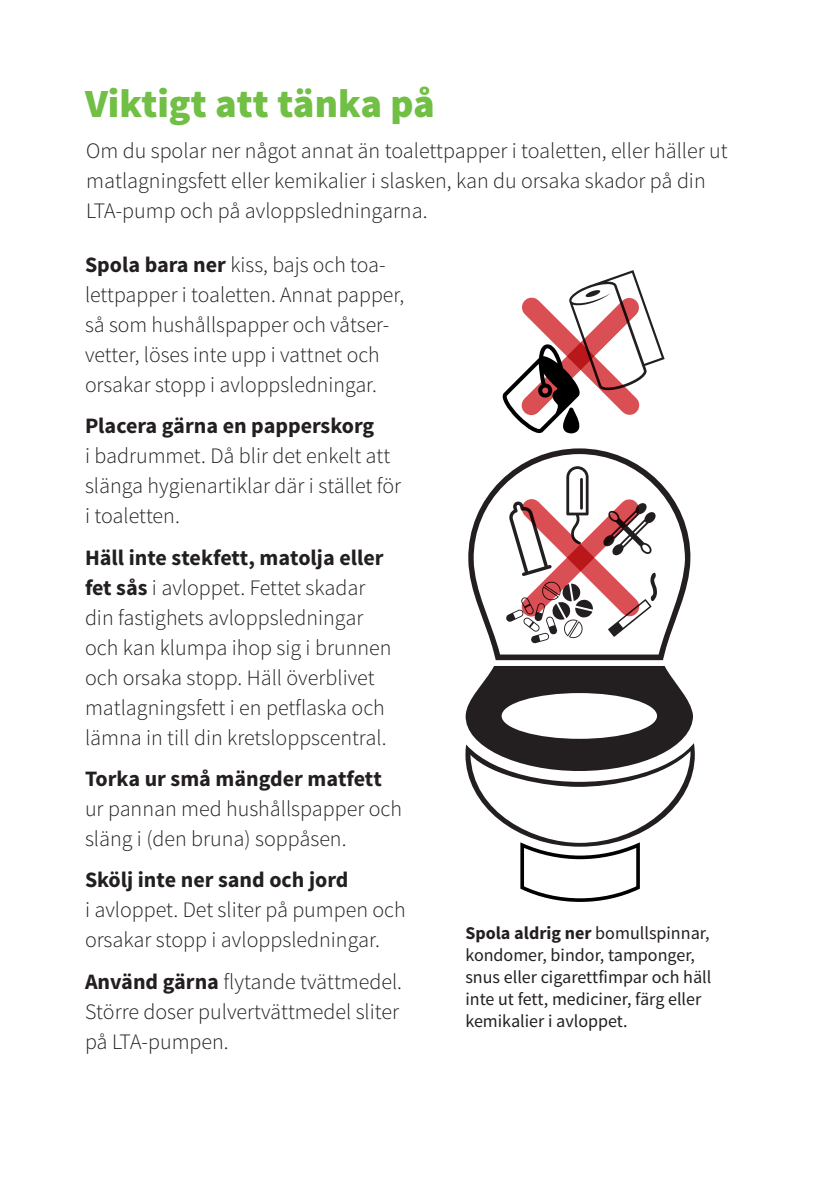
<style>
.page{position:relative;width:840px;height:1191px;background:#fff}
.page>*{position:absolute;margin:0;border:0;box-sizing:border-box;transform-origin:0 0}
.t1{font:900 40px "Source Sans Pro";color:#71bf44}
.t2{font:300 22px/30px "Source Sans Pro";color:#231f20}
.t3{font:18px/22px "Source Sans Pro";color:#231f20}
.s1{font-weight:700}
</style>
<div class="page">
<svg style="left:468px;top:448px;width:223px;height:212px"></svg>
<svg style="left:472px;top:454px;width:212px;height:200px"></svg>
<svg style="left:465px;top:666px;width:229px;height:236px"></svg>
<svg style="left:502px;top:270px;width:162px;height:163px"></svg>
<svg style="left:505px;top:466px;width:152px;height:177px"></svg>
<p class="t1" style="left:85px;top:78px;width:351px">Viktigt att tänka på</p>
<p class="t2" style="left:86px;top:136px;width:642px">Om du spolar ner något annat än toalettpapper i toaletten, eller häller ut matlagningsfett eller kemikalier i slasken, kan du orsaka skador på din<br>LTA-pump och på avloppsledningarna.</p>
<p class="t2" style="left:85px;top:249px;width:320px"><span class="s1">Spola bara ner</span> kiss, bajs och toa&shy;lettpapper i toaletten. Annat papper, så som hushållspapper och våtser&shy;vetter, löses inte upp i vattnet och orsakar stopp i avloppsledningar.</p>
<p class="t2" style="left:85px;top:411px;width:317px"><span class="s1">Placera gärna en papperskorg<br></span>i badrummet. Då blir det enkelt att slänga hygienartiklar där i stället för i toaletten.</p>
<p class="t2" style="left:85px;top:542px;width:308px"><span class="s1">Häll inte stekfett, matolja eller fet sås</span> i avloppet. Fettet skadar din fastighets avloppsledningar och kan klumpa ihop sig i brunnen och orsaka stopp. Häll överblivet matlagningsfett i en petflaska och lämna in till din kretsloppscentral.</p>
<p class="t2" style="left:85px;top:763px;width:318px"><span class="s1">Torka ur små mängder matfett </span>ur pannan med hushållspapper och släng i (den bruna) soppåsen.</p>
<p class="t2" style="left:85px;top:865px;width:322px"><span class="s1">Skölj inte ner sand och jord<br></span>i avloppet. Det sliter på pumpen och orsakar stopp i avloppsledningar.</p>
<p class="t2" style="left:85px;top:966px;width:318px"><span class="s1">Använd gärna</span> flytande tvättmedel.<br>Större doser pulvertvättmedel sliter på LTA-pumpen.</p>
<p class="t3" style="left:465px;top:922px;width:247px"><span class="s1">Spola aldrig ner</span> bomullspinnar, kondomer, bindor, tamponger, snus eller cigarettfimpar och häll inte ut fett, mediciner, färg eller kemikalier i avloppet.</p>
</div>
